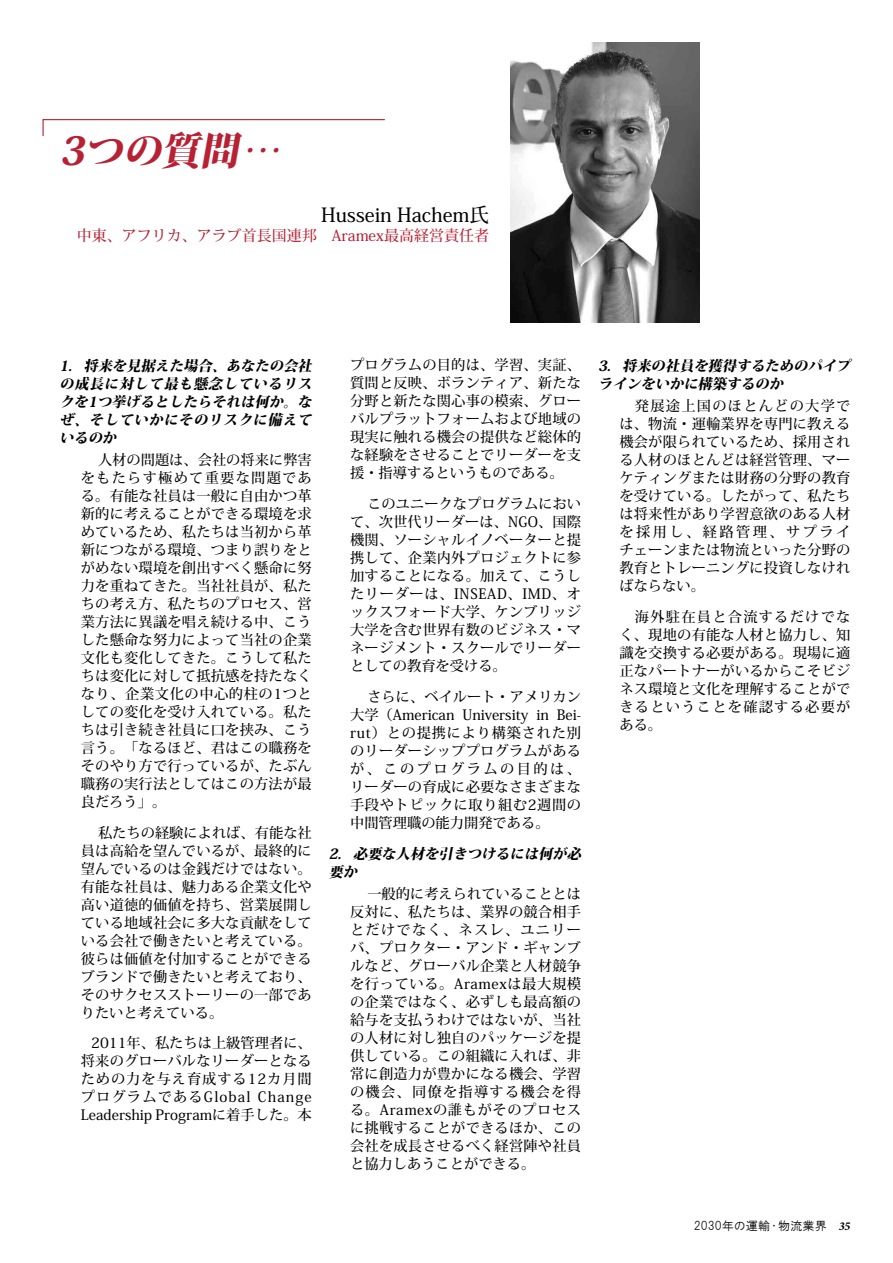
<style>
.page{position:relative;width:893px;height:1263px;background:#fff}
.page>*{position:absolute;margin:0;border:0;box-sizing:border-box;transform-origin:0 0}
.t1{font:italic 800 39px "Koz Min Pro";color:#b82133}
.t2{font:500 19.5px "Koz Min Pro";color:#000}
.t3{font:500 15px "Koz Min Pro";color:#b82133}
.t4{font:500 14.25px/18px "Koz Min Pro";letter-spacing:.015em;color:#000;text-align:justify}
.t5{font:italic 800 14.25px/18px "Koz Min Pro";color:#000}
.t6{font:12px "HGS Gothic M";letter-spacing:.005em;color:#000}
.s1{font-family:"Minion Pro";font-weight:700;font-style:italic}
</style>
<div class="page">
<img style="left:510px;top:43px;width:189px;height:279px">
<svg style="left:42px;top:119px;width:343px;height:18px"></svg>
<h1 class="t1" style="left:60px;top:122px;width:231px">3つの質問 …</h1>
<h2 class="t2" style="left:321px;top:201px;width:169px">Hussein Hachem氏</h2>
<p class="t3" style="left:77px;top:225px;width:414px">中東、アフリカ、アラブ首長国連邦　Aramex最高経営責任者</p>
<p class="t5" style="left:60px;top:356px;width:257px;text-align:justify">1. 将来を見据えた場合、あなたの会社の成長に対して最も懸念しているリスクを1つ挙げるとしたらそれは何か。なぜ、そしていかにそのリスクに備えているのか</p>
<p class="t4" style="left:81px;top:450px;width:233px;text-indent:17px">人材の問題は、会社の将来に弊害をもたらす極めて重要な問題である。有能な社員は一般に自由かつ革新的に考えることができる環境を求めているため、私たちは当初から革新につながる環境、つまり誤りをとがめない環境を創出すべく懸命に努力を重ねてきた。当社社員が、私たちの考え方、私たちのプロセス、営業方法に異議を唱え続ける中、こうした懸命な努力によって当社の企業文化も変化してきた。こうして私たちは変化に対して抵抗感を持たなくなり、企業文化の中心的柱の1つとしての変化を受け入れている。私たちは引き続き社員に口を挟み、こう言う。「なるほど、君はこの職務をそのやり方で行っているが、たぶん職務の実行法としてはこの方法が最良だろう」。</p>
<p class="t4" style="left:81px;top:823px;width:233px;text-indent:17px">私たちの経験によれば、有能な社員は高給を望んでいるが、最終的に望んでいるのは金銭だけではない。有能な社員は、魅力ある企業文化や高い道徳的価値を持ち、営業展開している地域社会に多大な貢献をしている会社で働きたいと考えている。彼らは価値を付加することができるブランドで働きたいと考えており、そのサクセスストーリーの一部でありたいと考えている。</p>
<p class="t4" style="left:81px;top:1034px;width:233px;text-indent:10px">2011年、私たちは上級管理者に、将来のグローバルなリーダーとなるための力を与え育成する12カ月間プログラムであるGlobal Change Leadership Programに着手した。本</p>
<p class="t4" style="left:350px;top:356px;width:232px">プログラムの目的は、学習、実証、質問と反映、ボランティア、新たな分野と新たな関心事の模索、グローバルプラットフォームおよび地域の現実に触れる機会の提供など総体的な経験をさせることでリーダーを支援・指導するというものである。</p>
<p class="t4" style="left:350px;top:494px;width:233px;text-indent:17px">このユニークなプログラムにおいて、次世代リーダーは、NGO、国際機関、ソーシャルイノベーターと提携して、企業内外プロジェクトに参加することになる。加えて、こうしたリーダーは、INSEAD、IMD、オックスフォード大学、ケンブリッジ大学を含む世界有数のビジネス・マネージメント・スクールでリーダーとしての教育を受ける。</p>
<p class="t4" style="left:350px;top:687px;width:233px;text-indent:17px">さらに、ベイルート・アメリカン大学（American University in Bei&shy;rut）との提携により構築された別のリーダーシッププログラムがあるが、このプログラムの目的は、リーダーの育成に必要なさまざまな手段やトピックに取り組む2週間の中間管理職の能力開発である。</p>
<p class="t5" style="left:329px;top:844px;width:257px">2. 必要な人材を引きつけるには何が必要か</p>
<p class="t4" style="left:350px;top:884px;width:233px;text-indent:17px">一般的に考えられていることとは反対に、私たちは、業界の競合相手とだけでなく、ネスレ、ユニリーバ、プロクター・アンド・ギャンブルなど、グローバル企業と人材競争を行っている。Aramexは最大規模の企業ではなく、必ずしも最高額の給与を支払うわけではないが、当社の人材に対し独自のパッケージを提供している。この組織に入れば、非常に創造力が豊かになる機会、学習の機会、同僚を指導する機会を得る。Aramexの誰もがそのプロセスに挑戦することができるほか、この会社を成長させるべく経営陣や社員と協力しあうことができる。</p>
<p class="t5" style="left:598px;top:356px;width:257px">3. 将来の社員を獲得するためのパイプラインをいかに構築するのか</p>
<p class="t4" style="left:619px;top:396px;width:233px">　発展途上国のほとんどの大学では、物流・運輸業界を専門に教える機会が限られているため、採用される人材のほとんどは経営管理、マーケティングまたは財務の分野の教育を受けている。したがって、私たちは将来性があり学習意欲のある人材を採用し、経路管理、サプライチェーンまたは物流といった分野の教育とトレーニングに投資しなければならない。</p>
<p class="t4" style="left:619px;top:607px;width:233px">　海外駐在員と合流するだけでなく、現地の有能な人材と協力し、知識を交換する必要がある。現場に適正なパートナーがいるからこそビジネス環境と文化を理解することができるということを確認する必要がある。</p>
<p class="t6" style="left:694px;top:1219px;width:158px">2030年の運輸・物流業界 <span class="s1">35</span></p>
</div>
